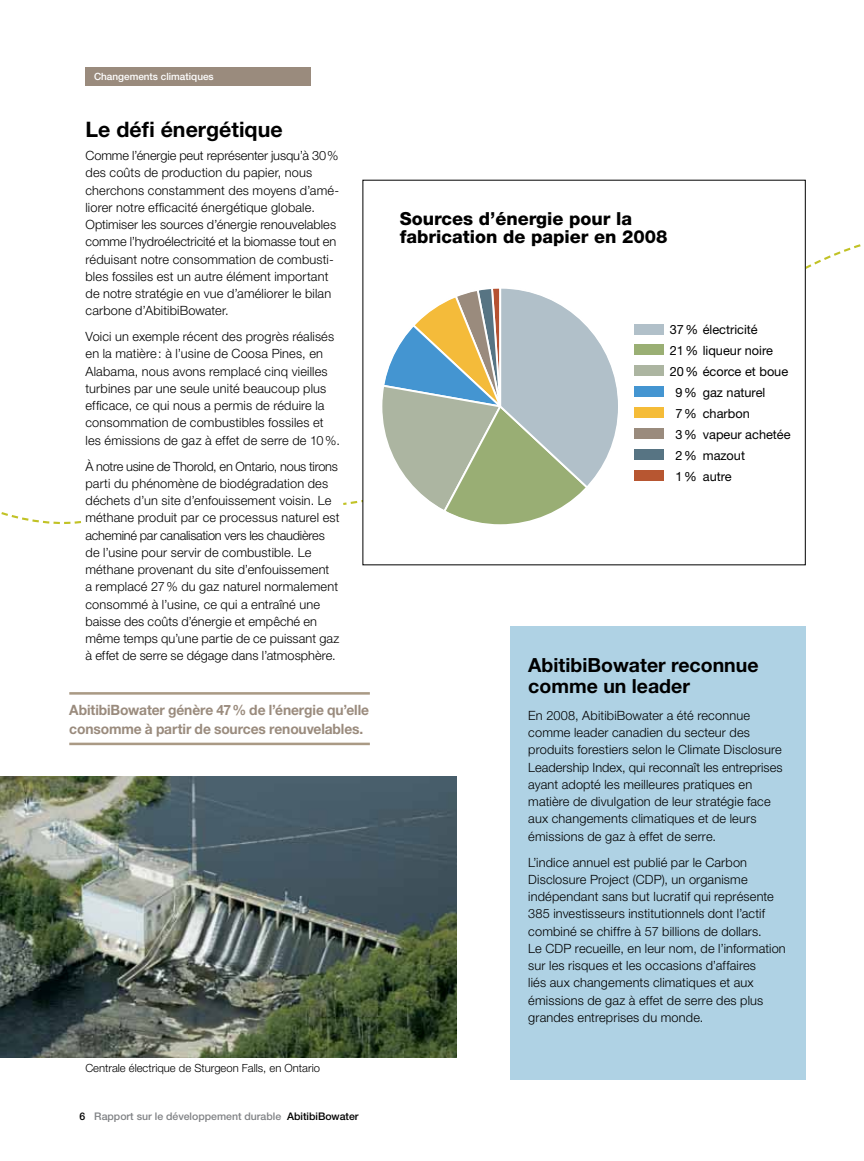
<style>
.page{position:relative;width:864px;height:1161px;background:#fff}
.page>*{position:absolute;margin:0;border:0;box-sizing:border-box;transform-origin:0 0}
.t1{font:700 21.3px "Helvetica Neue";color:#000}
.t2{font:700 19.5px/21px "Helvetica Neue";color:#000}
.t3{font:800 18px/18px "Helvetica Neue";color:#000}
.t4{font:700 14.25px/19.5px "Helvetica Neue";letter-spacing:-.01em;color:#9a8b7d}
.t5{font:300 12.75px/17.2px "Helvetica Neue";letter-spacing:.01em;color:#000}
.t6{font:12.75px "Helvetica Neue";color:#000}
.t7{font:300 11.25px "Helvetica Neue";color:#000}
.t8{font:500 10.5px "Helvetica Neue";color:#808285}
.t9{font:500 10.05px "Helvetica Neue";color:#fff}
.s1{color:#000}
</style>
<div class="page">
<svg style="left:343px;top:234px;width:518px;height:272px"></svg>
<svg style="left:1px;top:512px;width:81px;height:13px"></svg>
<div style="left:363px;top:180px;width:442px;height:385px;background:#fff"></div>
<svg style="left:383px;top:290px;width:234px;height:233px"></svg>
<div style="left:634px;top:324px;width:30px;height:10px;background:#b1c0c9"></div>
<div style="left:634px;top:345px;width:30px;height:10px;background:#9aaf74"></div>
<div style="left:634px;top:366px;width:30px;height:10px;background:#acb5a1"></div>
<div style="left:634px;top:387px;width:30px;height:10px;background:#4495d1"></div>
<div style="left:634px;top:408px;width:30px;height:10px;background:#f5bc38"></div>
<div style="left:634px;top:429px;width:30px;height:10px;background:#9a8b7d"></div>
<div style="left:634px;top:450px;width:30px;height:10px;background:#577483"></div>
<div style="left:634px;top:471px;width:30px;height:10px;background:#b75631"></div>
<hr style="left:69px;top:692px;width:301px;height:3px;background:#aa9a85">
<hr style="left:69px;top:743px;width:301px;height:2px;background:#aa9a85">
<div style="left:86px;top:67px;width:225px;height:18px;background:#9a8b7d"></div>
<img style="left:0;top:777px;width:457px;height:281px">
<div style="left:510px;top:627px;width:296px;height:453px;background:#afd2e4"></div>
<p class="t9" style="left:94px;top:71px;width:121px">Changements climatiques</p>
<h1 class="t1" style="left:86px;top:116px;width:199px">Le défi énergétique</h1>
<p class="t5" style="left:86px;top:147px;width:255px">Comme l’énergie peut représenter jusqu’à 30% des coûts de production du papier, nous cherchons constamment des moyens d’amé&shy;liorer notre efficacité énergétique globale.<br>Optimiser les sources d’énergie renouvelables comme l’hydroélectricité et la biomasse tout en réduisant notre consommation de combusti&shy;bles fossiles est un autre élément important de notre stratégie en vue d’améliorer le bilan carbone d’AbitibiBowater.</p>
<p class="t5" style="left:86px;top:328px;width:256px">Voici un exemple récent des progrès réalisés en la matière: à l’usine de Coosa Pines, en Alabama, nous avons remplacé cinq vieilles turbines par une seule unité beaucoup plus efficace, ce qui nous a permis de réduire la consommation de combustibles fossiles et les émissions de gaz à effet de serre de 10%.</p>
<p class="t5" style="left:86px;top:457px;width:256px">À notre usine de Thorold, en Ontario, nous tirons parti du phénomène de biodégradation des déchets d’un site d’enfouissement voisin. Le méthane produit par ce processus naturel est acheminé par canalisation vers les chaudières de l’usine pour servir de combustible. Le méthane provenant du site d’enfouissement<br>a remplacé 27% du gaz naturel normalement consommé à l’usine, ce qui a entraîné une baisse des coûts d’énergie et empêché en même temps qu’une partie de ce puissant gaz à effet de serre se dégage dans l’atmosphère.</p>
<p class="t4" style="left:69px;top:699px;width:301px">AbitibiBowater génère 47% de l’énergie qu’elle consomme à partir de sources renouvelables.</p>
<p class="t7" style="left:85px;top:1061px;width:236px">Centrale électrique de Sturgeon Falls, en Ontario</p>
<p class="t8" style="left:79px;top:1110px;width:281px"><span class="s1">6</span> Rapport sur le développement durable <span class="s1">AbitibiBowater</span></p>
<h3 class="t3" style="left:400px;top:209px;width:269px">Sources d’énergie pour la fabrication de papier en 2008</h3>
<p class="t6" style="left:670px;top:322px;width:90px">37% électricité</p>
<p class="t6" style="left:670px;top:343px;width:105px">21% liqueur noire</p>
<p class="t6" style="left:670px;top:364px;width:120px">20% écorce et boue</p>
<p class="t6" style="left:675px;top:385px;width:92px">9% gaz naturel</p>
<p class="t6" style="left:675px;top:406px;width:76px">7% charbon</p>
<p class="t6" style="left:675px;top:427px;width:117px">3% vapeur achetée</p>
<p class="t6" style="left:675px;top:448px;width:71px">2% mazout</p>
<p class="t6" style="left:675px;top:469px;width:58px">1% autre</p>
<h2 class="t2" style="left:528px;top:654px;width:232px">AbitibiBowater reconnue comme un leader</h2>
<p class="t5" style="left:528px;top:706px;width:256px">En 2008, AbitibiBowater a été reconnue comme leader canadien du secteur des produits forestiers selon le Climate Disclosure Leadership Index, qui reconnaît les entreprises ayant adopté les meilleures pratiques en matière de divulgation de leur stratégie face aux changements climatiques et de leurs émissions de gaz à effet de serre.</p>
<p class="t5" style="left:528px;top:853px;width:259px">L’indice annuel est publié par le Carbon Disclosure Project (CDP), un organisme indépendant sans but lucratif qui représente 385 investisseurs institutionnels dont l’actif combiné se chiffre à 57 billions de dollars.<br>Le CDP recueille, en leur nom, de l’information sur les risques et les occasions d’affaires<br>liés aux changements climatiques et aux émissions de gaz à effet de serre des plus grandes entreprises du monde.</p>
</div>
